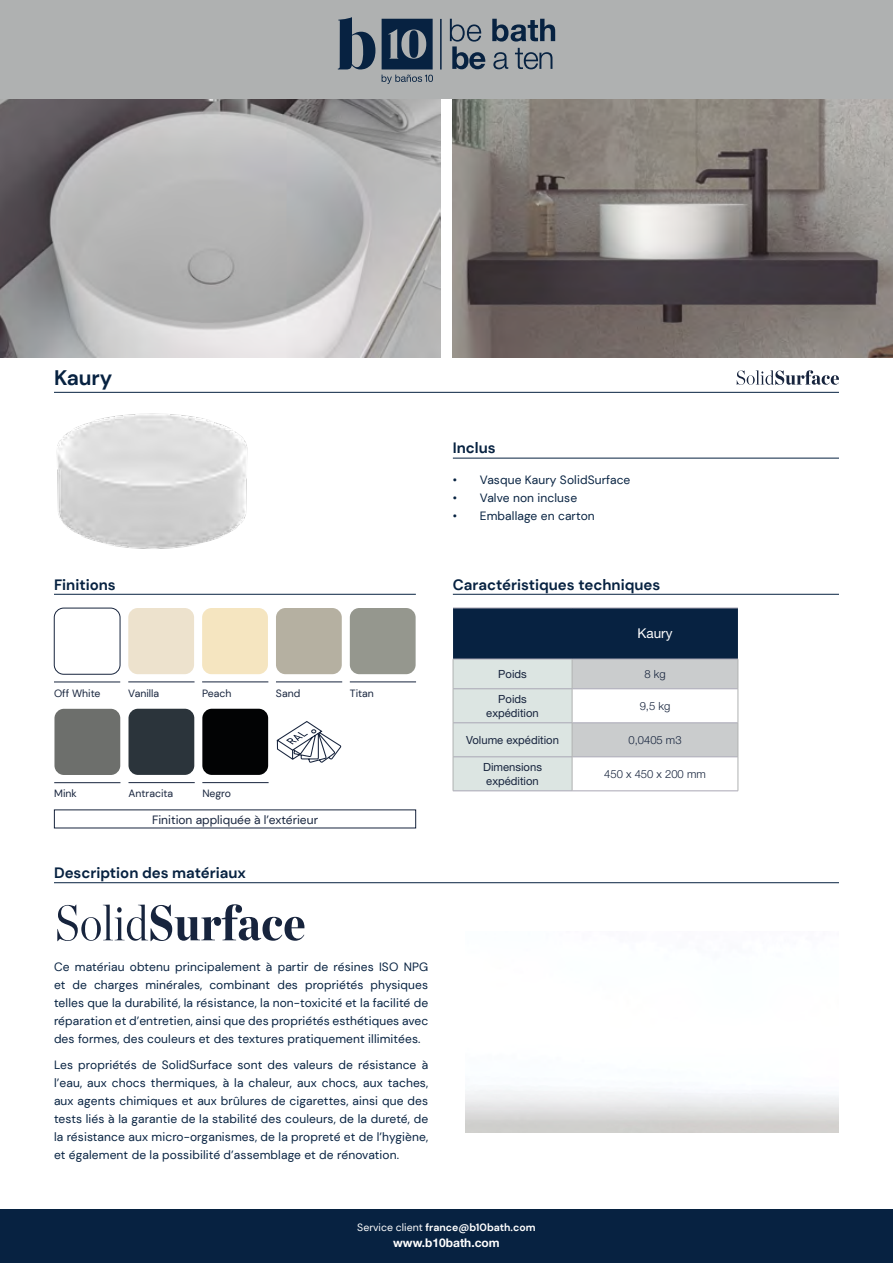
<style>
.page{position:relative;width:893px;height:1263px;background:#fff}
.page>*{position:absolute;margin:0;border:0;box-sizing:border-box;transform-origin:0 0}
.t1{font:700 21px "DM Sans";color:#072241}
.t2{font:700 15px "DM Sans";color:#072241}
.t3{font:13.5px "Helvetica Neue LT Std";color:#fff}
.t4{font:12px/18px "DM Sans";letter-spacing:.01em;color:#072241;text-align:justify}
.t5{font:12px "DM Sans";color:#17243d}
.t6{font:700 12px "Helvetica Neue LT Std";color:#fff}
.t7{font:11.25px/13.5px "Helvetica Neue LT Std";color:#17243d;text-align:center}
.t8{font:300 11.25px "Helvetica Neue LT Std";color:#17243d}
.t9{font:10.5px "DM Sans";color:#17243d}
.t10{font:700 10.5px "DM Sans";color:#fff}
.s1{font-weight:400}
</style>
<div class="page">
<hr style="left:54px;top:392px;width:785px;height:1px;background:#072241">
<img style="left:0;top:99px;width:440px;height:258px">
<img style="left:453px;top:99px;width:440px;height:258px">
<img style="left:56px;top:414px;width:192px;height:135px">
<svg style="left:737px;top:370px;width:102px;height:15px"></svg>
<svg style="left:453px;top:609px;width:285px;height:181px"></svg>
<hr style="left:453px;top:608px;width:119px;height:1px;background:#a9a7b5">
<hr style="left:572px;top:608px;width:166px;height:1px;background:#a9a7b5">
<hr style="left:453px;top:659px;width:119px;height:1px;background:#a9a7b5">
<hr style="left:572px;top:659px;width:166px;height:1px;background:#a9a7b5">
<hr style="left:453px;top:688px;width:119px;height:1px;background:#a9a7b5">
<hr style="left:572px;top:688px;width:166px;height:1px;background:#a9a7b5">
<hr style="left:453px;top:722px;width:119px;height:1px;background:#a9a7b5">
<hr style="left:572px;top:722px;width:166px;height:1px;background:#a9a7b5">
<hr style="left:453px;top:756px;width:119px;height:1px;background:#a9a7b5">
<hr style="left:572px;top:756px;width:166px;height:1px;background:#a9a7b5">
<hr style="left:453px;top:790px;width:119px;height:1px;background:#a9a7b5">
<hr style="left:572px;top:790px;width:166px;height:1px;background:#a9a7b5">
<hr style="left:453px;top:659px;width:1px;height:30px;background:#afb1b1">
<hr style="left:453px;top:689px;width:1px;height:34px;background:#afb1b1">
<hr style="left:453px;top:723px;width:1px;height:34px;background:#afb1b1">
<hr style="left:453px;top:757px;width:1px;height:34px;background:#afb1b1">
<hr style="left:572px;top:723px;width:1px;height:34px;background:#afb1b1">
<hr style="left:738px;top:723px;width:1px;height:34px;background:#afb1b1">
<hr style="left:572px;top:757px;width:1px;height:34px;background:#afb1b1">
<hr style="left:738px;top:757px;width:1px;height:34px;background:#afb1b1">
<hr style="left:572px;top:659px;width:1px;height:30px;background:#afb1b1">
<hr style="left:738px;top:659px;width:1px;height:30px;background:#afb1b1">
<hr style="left:572px;top:689px;width:1px;height:34px;background:#afb1b1">
<hr style="left:738px;top:689px;width:1px;height:34px;background:#afb1b1">
<hr style="left:453px;top:458px;width:386px;height:1px;background:#072241">
<hr style="left:453px;top:594px;width:386px;height:1px;background:#072241">
<hr style="left:54px;top:594px;width:362px;height:1px;background:#072241">
<hr style="left:54px;top:682px;width:66px;height:1px;background:#17243d">
<hr style="left:54px;top:782px;width:66px;height:1px;background:#17243d">
<hr style="left:128px;top:682px;width:67px;height:1px;background:#17243d">
<hr style="left:129px;top:782px;width:66px;height:1px;background:#17243d">
<hr style="left:202px;top:682px;width:66px;height:1px;background:#17243d">
<hr style="left:202px;top:782px;width:67px;height:1px;background:#17243d">
<hr style="left:276px;top:682px;width:66px;height:1px;background:#17243d">
<hr style="left:350px;top:682px;width:66px;height:1px;background:#17243d">
<img style="left:54px;top:608px;width:66px;height:66px">
<div style="left:54px;top:608px;width:66px;height:66px;border:1px solid #17243d;border-radius:9px"></div>
<div style="left:54px;top:709px;width:66px;height:66px;background:#6d6f6c;border-radius:9px"></div>
<div style="left:128px;top:608px;width:66px;height:66px;background:#ede2cd;border-radius:9px"></div>
<div style="left:129px;top:709px;width:65px;height:66px;background:#2b343b;border-radius:9px"></div>
<div style="left:202px;top:608px;width:66px;height:66px;background:#f5e5c0;border-radius:9px"></div>
<div style="left:202px;top:709px;width:66px;height:66px;background:#020304;border-radius:9px"></div>
<div style="left:276px;top:608px;width:66px;height:66px;background:#b5b0a1;border-radius:9px"></div>
<div style="left:350px;top:608px;width:66px;height:66px;background:#95978e;border-radius:9px"></div>
<hr style="left:54px;top:882px;width:785px;height:1px;background:#072241">
<svg style="left:57px;top:904px;width:248px;height:37px"></svg>
<svg style="left:276px;top:721px;width:66px;height:42px"></svg>
<div style="left:0;top:0;width:893px;height:99px;background:#afb1b1"></div>
<div style="left:0;top:1209px;width:893px;height:54px;background:#072241"></div>
<svg style="left:338px;top:17px;width:37px;height:53px"></svg>
<svg style="left:382px;top:19px;width:51px;height:50px"></svg>
<svg style="left:382px;top:75px;width:51px;height:9px"></svg>
<svg style="left:492px;top:19px;width:63px;height:23px"></svg>
<svg style="left:450px;top:19px;width:36px;height:50px"></svg>
<svg style="left:493px;top:52px;width:15px;height:17px"></svg>
<svg style="left:515px;top:48px;width:37px;height:21px"></svg>
<hr style="left:440px;top:19px;width:2px;height:51px;background:#072241">
<h1 class="t1" style="left:54px;top:364px;width:60px">Kaury</h1>
<p class="t2" style="left:453px;top:439px;width:44px">Inclus</p>
<p class="t4" style="left:453px;top:470px;width:179px">• Vasque Kaury SolidSurface</p>
<p class="t4" style="left:453px;top:488px;width:126px">• Valve non incluse</p>
<p class="t4" style="left:453px;top:506px;width:143px">• Emballage en carton</p>
<p class="t2" style="left:54px;top:575px;width:63px">Finitions</p>
<p class="t2" style="left:453px;top:575px;width:209px">Caractéristiques techniques</p>
<p class="t9" style="left:54px;top:686px;width:48px">Off White</p>
<p class="t9" style="left:128px;top:686px;width:32px">Vanilla</p>
<p class="t9" style="left:202px;top:686px;width:31px">Peach</p>
<p class="t9" style="left:276px;top:686px;width:26px">Sand</p>
<p class="t9" style="left:350px;top:686px;width:26px">Titan</p>
<p class="t9" style="left:54px;top:787px;width:24px">Mink</p>
<p class="t9" style="left:128px;top:787px;width:46px">Antracita</p>
<p class="t9" style="left:202px;top:787px;width:30px">Negro</p>
<p class="t5" style="left:152px;top:812px;width:167px">Finition appliquée à l’extérieur</p>
<p class="t2" style="left:54px;top:863px;width:194px">Description des matériaux</p>
<p class="t4" style="left:54px;top:957px;width:376px">Ce matériau obtenu principalement à partir de résines ISO NPG et de charges minérales, combinant des propriétés physiques telles que la durabilité, la résistance, la non-toxicité et la facilité de réparation et d’entretien, ainsi que des propriétés esthétiques avec des formes, des couleurs et des textures pratiquement illimitées.</p>
<p class="t4" style="left:54px;top:1056px;width:376px">Les propriétés de SolidSurface sont des valeurs de résistance à l’eau, aux chocs thermiques, à la chaleur, aux chocs, aux taches, aux agents chimiques et aux brûlures de cigarettes, ainsi que des tests liés à la garantie de la stabilité des couleurs, de la dureté, de la résistance aux micro-organismes, de la propreté et de l’hygiène, et également de la possibilité d’assemblage et de rénovation.</p>
<p class="t3" style="left:637px;top:625px;width:37px">Kaury</p>
<p class="t7" style="left:498px;top:667px;width:30px">Poids</p>
<p class="t8" style="left:644px;top:667px;width:23px">8 kg</p>
<p class="t7" style="left:486px;top:692px;width:54px">Poids expédition</p>
<p class="t8" style="left:640px;top:699px;width:32px">9,5 kg</p>
<p class="t7" style="left:466px;top:733px;width:94px">Volume expédition</p>
<p class="t8" style="left:628px;top:733px;width:55px">0,0405 m3</p>
<p class="t7" style="left:483px;top:760px;width:60px;text-align:left">Dimensions expédition</p>
<p class="t8" style="left:604px;top:767px;width:103px">450 x 450 x 200 mm</p>
<p class="t10" style="left:357px;top:1220px;width:180px"><span class="s1">Service client</span> france@b10bath.com</p>
<p class="t6" style="left:393px;top:1236px;width:108px">www.b10bath.com</p>
</div>
